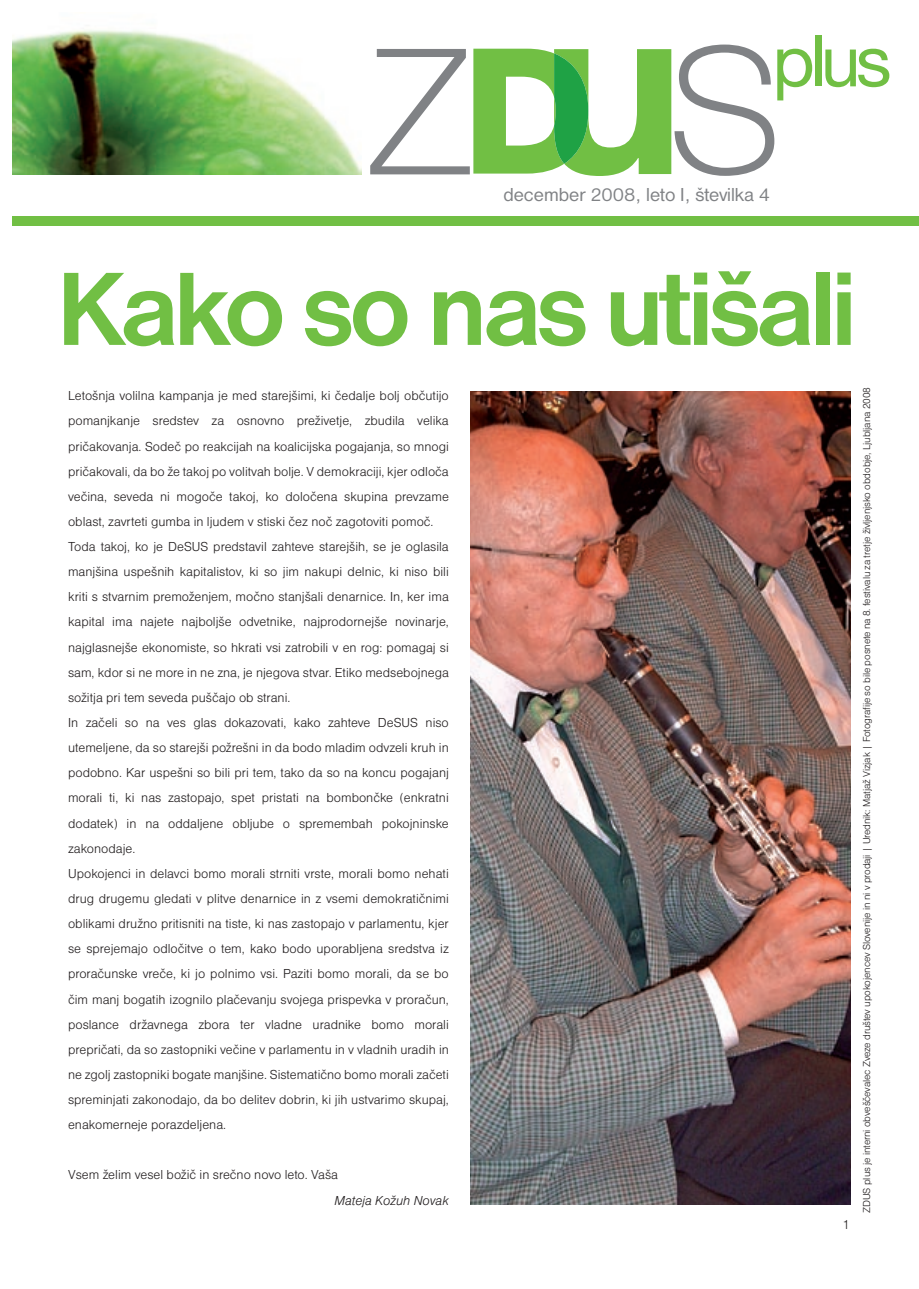
<style>
.page{position:relative;width:919px;height:1289px;background:#fff}
.page>*{position:absolute;margin:0;border:0;box-sizing:border-box;transform-origin:0 0}
.t1{font:700 107.85px "Nimbus San DEE";letter-spacing:-.05em;color:#71bf44}
.t2{font:19.5px "Nimbus San DEE";color:#808285}
.t3{font:13.5px/25px "Nimbus San DEE Ligh";color:#231f20}
.t4{font:13.5px "Nimbus San DEE Ligh Ital";color:#231f20}
.t5{font:10.5px "Nimbus San DEE Ligh";letter-spacing:-.015em;color:#231f20}
</style>
<div class="page">
<svg style="left:370px;top:45px;width:442px;height:131px"></svg>
<div style="left:815px;top:36px;width:6px;height:50px;background:#71bf44"></div>
<svg style="left:825px;top:49px;width:64px;height:38px"></svg>
<img style="left:13px;top:30px;width:348px;height:144px">
<div style="left:13px;top:216px;width:905px;height:9px;background:#71bf44"></div>
<img style="left:470px;top:391px;width:380px;height:813px">
<h2 class="t2" style="left:503px;top:184px;width:268px">december 2008, leto I, številka 4</h2>
<h1 class="t1" style="left:56px;top:248px;width:802px">Kako so nas utišali</h1>
<p class="t3" style="left:68px;top:383px;width:382px">Letošnja volilna kampanja je med starejšimi, ki čedalje bolj občutijo pomanjkanje sredstev za osnovno preživetje, zbudila velika pričakovanja. Sodeč po reakcijah na koalicijska pogajanja, so mnogi pričakovali, da bo že takoj po volitvah bolje. V demokraciji, kjer odloča večina, seveda ni mogoče takoj, ko določena skupina prevzame oblast, zavrteti gumba in ljudem v stiski čez noč zagotoviti pomoč.<br>Toda takoj, ko je DeSUS predstavil zahteve starejših, se je oglasila manjšina uspešnih kapitalistov, ki so jim nakupi delnic, ki niso bili kriti s stvarnim premoženjem, močno stanjšali denarnice. In, ker ima kapital ima najete najboljše odvetnike, najprodornejše novinarje, najglasnejše ekonomiste, so hkrati vsi zatrobili v en rog: pomagaj si sam, kdor si ne more in ne zna, je njegova stvar. Etiko medsebojnega sožitja pri tem seveda puščajo ob strani.<br>In začeli so na ves glas dokazovati, kako zahteve DeSUS niso utemeljene, da so starejši požrešni in da bodo mladim odvzeli kruh in podobno. Kar uspešni so bili pri tem, tako da so na koncu pogajanj morali ti, ki nas zastopajo, spet pristati na bombončke (enkratni dodatek) in na oddaljene obljube o spremembah pokojninske zakonodaje.<br>Upokojenci in delavci bomo morali strniti vrste, morali bomo nehati drug drugemu gledati v plitve denarnice in z vsemi demokratičnimi oblikami družno pritisniti na tiste, ki nas zastopajo v parlamentu, kjer se sprejemajo odločitve o tem, kako bodo uporabljena sredstva iz proračunske vreče, ki jo polnimo vsi. Paziti bomo morali, da se bo čim manj bogatih izognilo plačevanju svojega prispevka v proračun, poslance državnega zbora ter vladne uradnike bomo morali prepričati, da so zastopniki večine v parlamentu in v vladnih uradih in ne zgolj zastopniki bogate manjšine. Sistematično bomo morali začeti spreminjati zakonodajo, da bo delitev dobrin, ki jih ustvarimo skupaj, enakomerneje porazdeljena.</p>
<p class="t3" style="left:68px;top:1162px;width:271px">Vsem želim vesel božič in srečno novo leto. Vaša</p>
<p class="t4" style="left:334px;top:1192px;width:116px">Mateja Kožuh Novak</p>
<p class="t3" style="left:842px;top:1212px;width:9px">1</p>
<p class="t5" style="left:860px;top:1212px;width:827px;rotate:-90deg">ZDUS plus je interni obveščevalec Zveze društev upokojencev Slovenije in ni v prodaji | Urednik: Matjaž Vizjak | Fotografije so bile posnete na 8. festivalu za tretje življenjsko obdobje, Ljubljana 2008</p>
</div>
